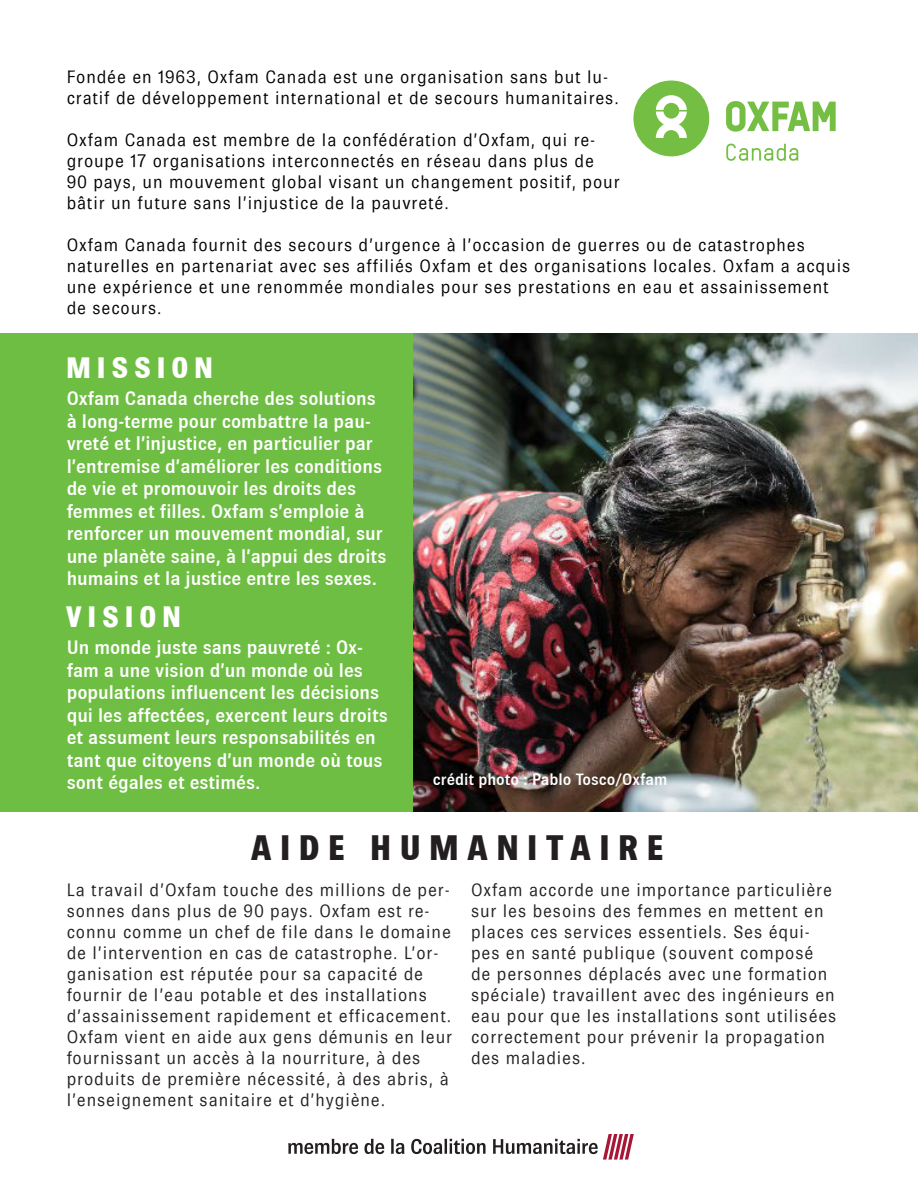
<style>
.page{position:relative;width:918px;height:1188px;background:#fff}
.page>*{position:absolute;margin:0;border:0;box-sizing:border-box;transform-origin:0 0}
.t1{font:800 36px "Brown";letter-spacing:.27em;color:#231f20}
.t2{font:800 30px "Brown";letter-spacing:.24em;color:#fff}
.t3{font:30px "Brown Display";letter-spacing:.24em;color:#fff}
.t4{font:500 19.5px/22.5px "Brown";color:#fff}
.t5{font:300 18px/21px "Brown";letter-spacing:.05em;color:#231f20}
.t6{font:300 18px/21px "Brown";letter-spacing:.05em;color:#000}
.t7{font:500 16.5px "Brown";color:#fff}
</style>
<div class="page">
<img style="left:413px;top:333px;width:505px;height:478px">
<div style="left:0;top:333px;width:413px;height:478px;background:#6fbe44"></div>
<svg style="left:288px;top:1139px;width:70px;height:15px"></svg>
<svg style="left:364px;top:1139px;width:20px;height:15px"></svg>
<svg style="left:391px;top:1139px;width:14px;height:15px"></svg>
<svg style="left:411px;top:1139px;width:75px;height:15px"></svg>
<svg style="left:493px;top:1134px;width:141px;height:26px"></svg>
<svg style="left:726px;top:144px;width:72px;height:17px"></svg>
<svg style="left:633px;top:81px;width:76px;height:75px"></svg>
<svg style="left:726px;top:101px;width:110px;height:31px"></svg>
<p class="t6" style="left:67px;top:66px;width:553px">Fondée en 1963, Oxfam Canada est une organisation sans but lu&shy;cratif de développement international et de secours humanitaires.</p>
<p class="t6" style="left:67px;top:129px;width:554px">Oxfam Canada est membre de la confédération d’Oxfam, qui re&shy;groupe 17 organisations interconnectés en réseau dans plus de<br>90 pays, un mouvement global visant un changement positif, pour bâtir un future sans l’injustice de la pauvreté.</p>
<p class="t6" style="left:67px;top:234px;width:785px">Oxfam Canada fournit des secours d’urgence à l’occasion de guerres ou de catastrophes naturelles en partenariat avec ses affiliés Oxfam et des organisations locales. Oxfam a acquis une expérience et une renommée mondiales pour ses prestations en eau et assainissement de secours.</p>
<p class="t2" style="left:67px;top:351px;width:147px">MISSION</p>
<p class="t4" style="left:67px;top:387px;width:321px">Oxfam Canada cherche des solutions à long-terme pour combattre la pau&shy;vreté et l’injustice, en particulier par l’entremise d’améliorer les conditions de vie et promouvoir les droits des femmes et filles. Oxfam s’emploie à renforcer un mouvement mondial, sur une planète saine, à l’appui des droits humains et la justice entre les sexes.</p>
<p class="t3" style="left:67px;top:600px;width:115px">VISION</p>
<p class="t4" style="left:67px;top:636px;width:323px">Un monde juste sans pauvreté : Ox&shy;fam a une vision d’un monde où les populations influencent les décisions qui les affectées, exercent leurs droits et assument leurs responsabilités en tant que citoyens d’un monde où tous sont égales et estimés.</p>
<p class="t7" style="left:433px;top:770px;width:236px">crédit photo : Pablo Tosco/Oxfam</p>
<p class="t1" style="left:252px;top:828px;width:413px">AIDE HUMANITAIRE</p>
<p class="t5" style="left:67px;top:879px;width:387px">La travail d’Oxfam touche des millions de per&shy;sonnes dans plus de 90 pays. Oxfam est re&shy;connu comme un chef de file dans le domaine de l’intervention en cas de catastrophe. L’or&shy;ganisation est réputée pour sa capacité de fournir de l’eau potable et des installations d’assainissement rapidement et efficacement.<br>Oxfam vient en aide aux gens démunis en leur fournissant un accès à la nourriture, à des produits de première nécessité, à des abris, à l’enseignement sanitaire et d’hygiène.</p>
<p class="t5" style="left:471px;top:879px;width:367px">Oxfam accorde une importance particulière sur les besoins des femmes en mettent en places ces services essentiels. Ses équi&shy;pes en santé publique (souvent composé de personnes déplacés avec une formation spéciale) travaillent avec des ingénieurs en eau pour que les installations sont utilisées correctement pour prévenir la propagation des maladies.</p>
</div>
